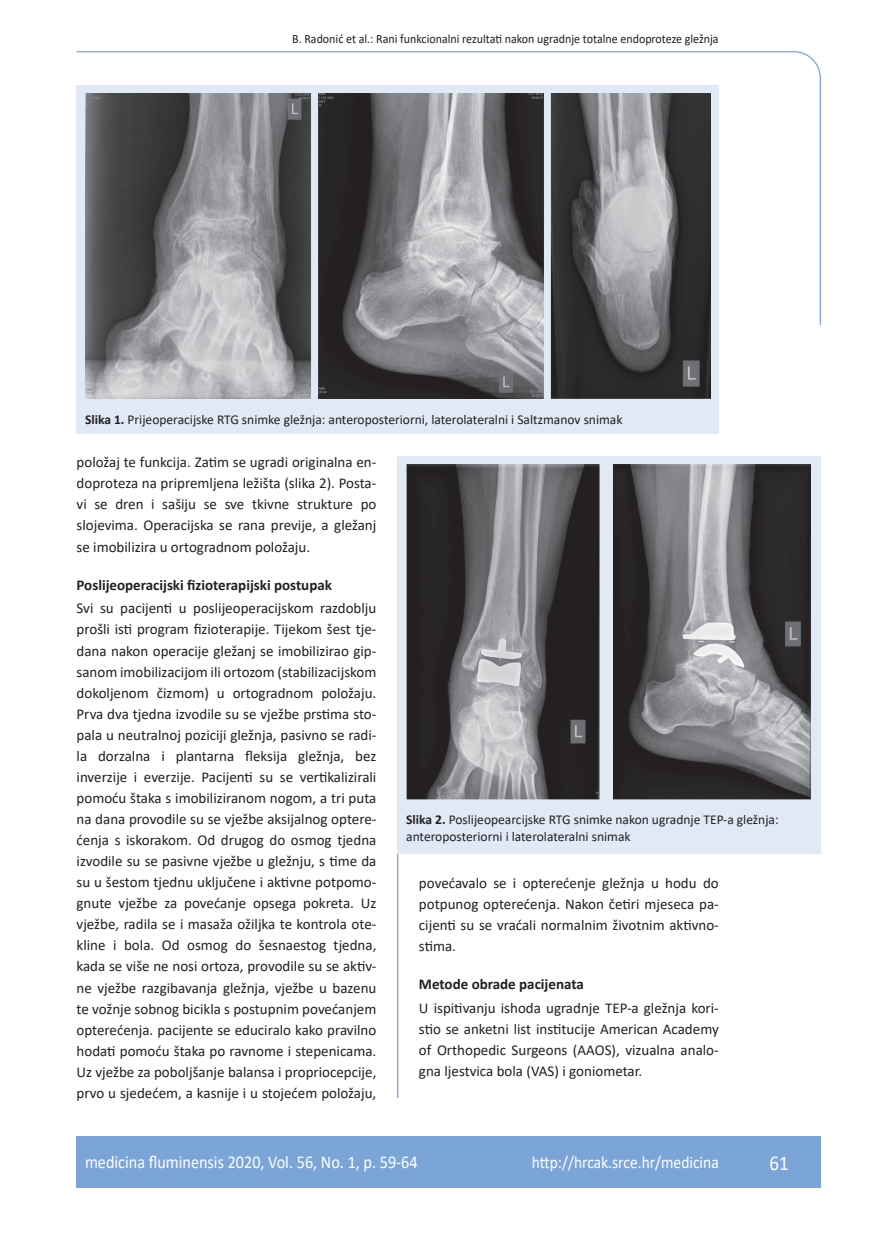
<style>
.page{position:relative;width:872px;height:1234px;background:#fff}
.page>*{position:absolute;margin:0;border:0;box-sizing:border-box;transform-origin:0 0}
.t1{font:21px "Calibri";color:#fff;scale:.9 1}
.t2{font:18px "Calibri";color:#fff;scale:.9 1}
.t3{font:17.25px "Calibri";color:#fff;scale:.9 1}
.osnovni_tekst{font:15px/21px "Calibri";color:#231f20;text-align:justify}
.podnaslov{font:700 15px "Calibri";color:#231f20}
.potpis_slika{font:13.5px/16.5px "Calibri";color:#231f20}
.glava{font:12.75px "Calibri";color:#231f20;scale:.94 1}
.s1{font-weight:700}
</style>
<div class="page">
<svg style="left:76px;top:51px;width:745px;height:275px"></svg>
<hr style="left:397px;top:853px;width:1px;height:244px;background:#7ca5d7">
<div style="left:77px;top:1135px;width:744px;height:51px;background:#7ca5d7"></div>
<div style="left:398px;top:456px;width:423px;height:397px;background:#e1e9f6"></div>
<img style="left:406px;top:464px;width:404px;height:335px">
<div style="left:77px;top:85px;width:642px;height:349px;background:#e1e9f6"></div>
<img style="left:85px;top:94px;width:625px;height:304px">
<p class="glava" style="left:292px;top:29px;width:455px">B. Radonić et al.: Rani funkcionalni rezultati nakon ugradnje totalne endoproteze gležnja</p>
<p class="potpis_slika" style="left:85px;top:410px;width:539px"><span class="s1">Slika 1.</span> Prijeoperacijske RTG snimke gležnja: anteroposteriorni, laterolateralni i Saltzmanov snimak</p>
<p class="osnovni_tekst" style="left:77px;top:451px;width:301px">položaj te funkcija. Zatim se ugradi originalna en&shy;doproteza na pripremljena ležišta (slika 2). Posta&shy;vi se dren i sašiju se sve tkivne strukture po slojevima. Operacijska se rana previje, a gležanj se imobilizira u ortogradnom položaju.</p>
<p class="podnaslov" style="left:77px;top:574px;width:257px">Poslijeoperacijski fizioterapijski postupak</p>
<p class="osnovni_tekst" style="left:77px;top:597px;width:301px">Svi su pacijenti u poslijeoperacijskom razdoblju prošli isti program fizioterapije. Tijekom šest tje&shy;dana nakon operacije gležanj se imobilizirao gip&shy;sanom imobilizacijom ili ortozom (stabilizacijskom dokoljenom čizmom) u ortogradnom položaju.<br>Prva dva tjedna izvodile su se vježbe prstima sto&shy;pala u neutralnoj poziciji gležnja, pasivno se radi&shy;la dorzalna i plantarna fleksija gležnja, bez inverzije i everzije. Pacijenti su se vertikalizirali pomoću štaka s imobiliziranom nogom, a tri puta na dana provodile su se vježbe aksijalnog optere&shy;ćenja s iskorakom. Od drugog do osmog tjedna izvodile su se pasivne vježbe u gležnju, s time da su u šestom tjednu uključene i aktivne potpomo&shy;gnute vježbe za povećanje opsega pokreta. Uz vježbe, radila se i masaža ožiljka te kontrola ote&shy;kline i bola. Od osmog do šesnaestog tjedna, kada se više ne nosi ortoza, provodile su se aktiv&shy;ne vježbe razgibavanja gležnja, vježbe u bazenu te vožnje sobnog bicikla s postupnim povećanjem opterećenja. pacijente se educiralo kako pravilno hodati pomoću štaka po ravnome i stepenicama.<br>Uz vježbe za poboljšanje balansa i propriocepcije, prvo u sjedećem, a kasnije i u stojećem položaju,</p>
<p class="potpis_slika" style="left:406px;top:811px;width:374px"><span class="s1">Slika 2.</span> Poslijeopearcijske RTG snimke nakon ugradnje TEP-a gležnja: anteroposteriorni i laterolateralni snimak</p>
<p class="osnovni_tekst" style="left:419px;top:871px;width:301px">povećavalo se i opterećenje gležnja u hodu do potpunog opterećenja. Nakon četiri mjeseca pa&shy;cijenti su se vraćali normalnim životnim aktivno&shy;stima.</p>
<p class="podnaslov" style="left:419px;top:973px;width:166px">Metode obrade pacijenata</p>
<p class="osnovni_tekst" style="left:419px;top:996px;width:301px">U ispitivanju ishoda ugradnje TEP-a gležnja kori&shy;stio se anketni list institucije American Academy of Orthopedic Surgeons (AAOS), vizualna analo&shy;gna ljestvica bola (VAS) i goniometar.</p>
<p class="t2" style="left:85px;top:1149px;width:371px">medicina fluminensis 2020, Vol. 56, No. 1, p. 59-64</p>
<p class="t3" style="left:532px;top:1150px;width:209px">http://hrcak.srce.hr/medicina</p>
<p class="t1" style="left:769px;top:1147px;width:23px">61</p>
</div>
